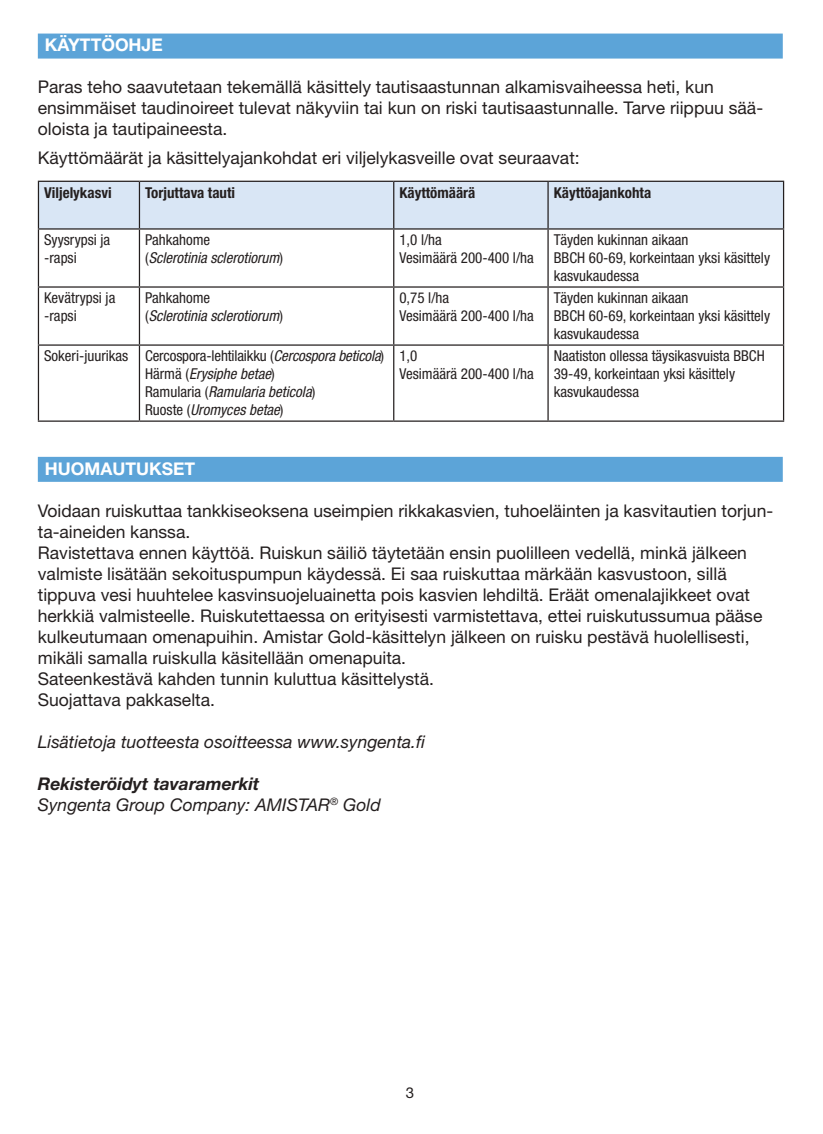
<style>
.page{position:relative;width:823px;height:1134px;background:#fff}
.page>*{position:absolute;margin:0;border:0;box-sizing:border-box;transform-origin:0 0}
.t1{font:17.5px/21px "Helvetica Neue LT Std";color:#241f1f}
.t2{font:italic 17.5px/21px "Helvetica Neue LT Std";color:#241f1f}
.t3{font:700 17.5px "Helvetica Neue LT Std";color:#fff}
.t4{font:condensed 15px/18px "Helvetica Neue LT Std";color:#241f1f}
.t5{font:italic condensed 15px/18px "Helvetica Neue LT Std";color:#241f1f}
.t6{font:700 condensed 15px "Helvetica Neue LT Std";color:#241f1f}
.t7{font:15px "Helvetica Neue LT Std";color:#241f1f}
.s1{font-style:normal}
.s2{font-style:italic}
.s3{font-weight:700}
</style>
<div class="page">
<div style="left:38px;top:34px;width:744px;height:25px;background:#5ca4d8"></div>
<div style="left:38px;top:457px;width:744px;height:25px;background:#5ca4d8"></div>
<div style="left:39px;top:182px;width:743px;height:46px;background:#d9e6f5"></div>
<svg style="left:39px;top:230px;width:510px;height:190px"></svg>
<hr style="left:38px;top:181px;width:101px;height:1px;background:#241f1f">
<hr style="left:38px;top:182px;width:1px;height:46px;background:#241f1f">
<hr style="left:139px;top:181px;width:254px;height:1px;background:#241f1f">
<hr style="left:139px;top:182px;width:1px;height:46px;background:#241f1f">
<hr style="left:393px;top:181px;width:154px;height:1px;background:#241f1f">
<hr style="left:393px;top:182px;width:1px;height:46px;background:#241f1f">
<hr style="left:547px;top:181px;width:236px;height:1px;background:#241f1f">
<hr style="left:547px;top:182px;width:1px;height:46px;background:#241f1f">
<hr style="left:782px;top:182px;width:1px;height:46px;background:#241f1f">
<hr style="left:38px;top:228px;width:101px;height:2px;background:#241f1f">
<hr style="left:38px;top:230px;width:1px;height:56px;background:#241f1f">
<hr style="left:139px;top:228px;width:254px;height:2px;background:#241f1f">
<hr style="left:139px;top:230px;width:1px;height:56px;background:#241f1f">
<hr style="left:393px;top:228px;width:154px;height:2px;background:#241f1f">
<hr style="left:393px;top:230px;width:1px;height:56px;background:#241f1f">
<hr style="left:547px;top:228px;width:236px;height:2px;background:#241f1f">
<hr style="left:547px;top:230px;width:1px;height:56px;background:#241f1f">
<hr style="left:782px;top:230px;width:1px;height:56px;background:#241f1f">
<hr style="left:38px;top:286px;width:101px;height:2px;background:#241f1f">
<hr style="left:38px;top:288px;width:1px;height:56px;background:#241f1f">
<hr style="left:139px;top:286px;width:254px;height:2px;background:#241f1f">
<hr style="left:139px;top:288px;width:1px;height:56px;background:#241f1f">
<hr style="left:393px;top:286px;width:154px;height:2px;background:#241f1f">
<hr style="left:393px;top:288px;width:1px;height:56px;background:#241f1f">
<hr style="left:547px;top:286px;width:236px;height:2px;background:#241f1f">
<hr style="left:547px;top:288px;width:1px;height:56px;background:#241f1f">
<hr style="left:782px;top:288px;width:1px;height:56px;background:#241f1f">
<hr style="left:38px;top:344px;width:101px;height:2px;background:#241f1f">
<hr style="left:38px;top:346px;width:1px;height:74px;background:#241f1f">
<hr style="left:139px;top:344px;width:254px;height:2px;background:#241f1f">
<hr style="left:139px;top:346px;width:1px;height:74px;background:#241f1f">
<hr style="left:393px;top:344px;width:154px;height:2px;background:#241f1f">
<hr style="left:393px;top:346px;width:1px;height:74px;background:#241f1f">
<hr style="left:547px;top:344px;width:236px;height:2px;background:#241f1f">
<hr style="left:547px;top:346px;width:1px;height:74px;background:#241f1f">
<hr style="left:782px;top:346px;width:1px;height:74px;background:#241f1f">
<hr style="left:38px;top:420px;width:101px;height:2px;background:#241f1f">
<hr style="left:139px;top:420px;width:254px;height:2px;background:#241f1f">
<hr style="left:393px;top:420px;width:154px;height:2px;background:#241f1f">
<hr style="left:547px;top:420px;width:236px;height:2px;background:#241f1f">
<p class="t3" style="left:45px;top:34px;width:119px">KÄYTTÖOHJE</p>
<p class="t1" style="left:38px;top:77px;width:726px">Paras teho saavutetaan tekemällä käsittely tautisaastunnan alkamisvaiheessa heti, kun ensimmäiset taudinoireet tulevat näkyviin tai kun on riski tautisaastunnalle. Tarve riippuu sää&shy;oloista ja tautipaineesta.</p>
<p class="t1" style="left:38px;top:147px;width:543px">Käyttömäärät ja käsittelyajankohdat eri viljelykasveille ovat seuraavat:</p>
<p class="t6" style="left:44px;top:183px;width:69px">Viljelykasvi</p>
<p class="t6" style="left:145px;top:183px;width:91px">Torjuttava tauti</p>
<p class="t6" style="left:399px;top:183px;width:78px">Käyttömäärä</p>
<p class="t6" style="left:553px;top:183px;width:99px">Käyttöajankohta</p>
<p class="t4" style="left:44px;top:231px;width:68px">Syysrypsi ja -rapsi</p>
<p class="t5" style="left:145px;top:231px;width:139px"><span class="s1">Pahkahome<br>(</span>Sclerotinia sclerotiorum<span class="s1">)</span></p>
<p class="t4" style="left:399px;top:231px;width:136px">1,0 l/ha<br>Vesimäärä 200-400 l/ha</p>
<p class="t4" style="left:553px;top:231px;width:218px">Täyden kukinnan aikaan<br>BBCH 60-69, korkeintaan yksi käsittely kasvukaudessa</p>
<p class="t4" style="left:44px;top:289px;width:73px">Kevätrypsi ja -rapsi</p>
<p class="t5" style="left:145px;top:289px;width:139px"><span class="s1">Pahkahome<br>(</span>Sclerotinia sclerotiorum<span class="s1">)</span></p>
<p class="t4" style="left:399px;top:289px;width:136px">0,75 l/ha<br>Vesimäärä 200-400 l/ha</p>
<p class="t4" style="left:553px;top:289px;width:218px">Täyden kukinnan aikaan<br>BBCH 60-69, korkeintaan yksi käsittely kasvukaudessa</p>
<p class="t4" style="left:145px;top:347px;width:240px;text-indent:-101px">Sokeri-juurikas Cercospora-lehtilaikku (<span class="s2">Cercospora beticola</span>)<br>Härmä (<span class="s2">Erysiphe betae</span>)<br>Ramularia (<span class="s2">Ramularia beticola</span>)<br>Ruoste (<span class="s2">Uromyces betae</span>)</p>
<p class="t4" style="left:399px;top:347px;width:136px">1,0<br>Vesimäärä 200-400 l/ha</p>
<p class="t4" style="left:553px;top:347px;width:212px">Naatiston ollessa täysikasvuista BBCH<br>39-49, korkeintaan yksi käsittely kasvukaudessa</p>
<p class="t3" style="left:45px;top:458px;width:152px">HUOMAUTUKSET</p>
<p class="t1" style="left:38px;top:500px;width:736px">Voidaan ruiskuttaa tankkiseoksena useimpien rikkakasvien, tuhoeläinten ja kasvitautien torjun&shy;ta-aineiden kanssa.<br>Ravistettava ennen käyttöä. Ruiskun säiliö täytetään ensin puolilleen vedellä, minkä jälkeen valmiste lisätään sekoituspumpun käydessä. Ei saa ruiskuttaa märkään kasvustoon, sillä tippuva vesi huuhtelee kasvinsuojeluainetta pois kasvien lehdiltä. Eräät omenalajikkeet ovat herkkiä valmisteelle. Ruiskutettaessa on erityisesti varmistettava, ettei ruiskutussumua pääse kulkeutumaan omenapuihin. Amistar Gold-käsittelyn jälkeen on ruisku pestävä huolellisesti, mikäli samalla ruiskulla käsitellään omenapuita.<br>Sateenkestävä kahden tunnin kuluttua käsittelystä.<br>Suojattava pakkaselta.</p>
<p class="t2" style="left:38px;top:731px;width:389px">Lisätietoja tuotteesta osoitteessa www.syngenta.fi</p>
<p class="t2" style="left:38px;top:773px;width:344px"><span class="s3">Rekisteröidyt tavaramerkit<br></span>Syngenta Group Company: AMISTAR<sup>®</sup> Gold</p>
<p class="t7" style="left:405px;top:1084px;width:10px">3</p>
</div>
